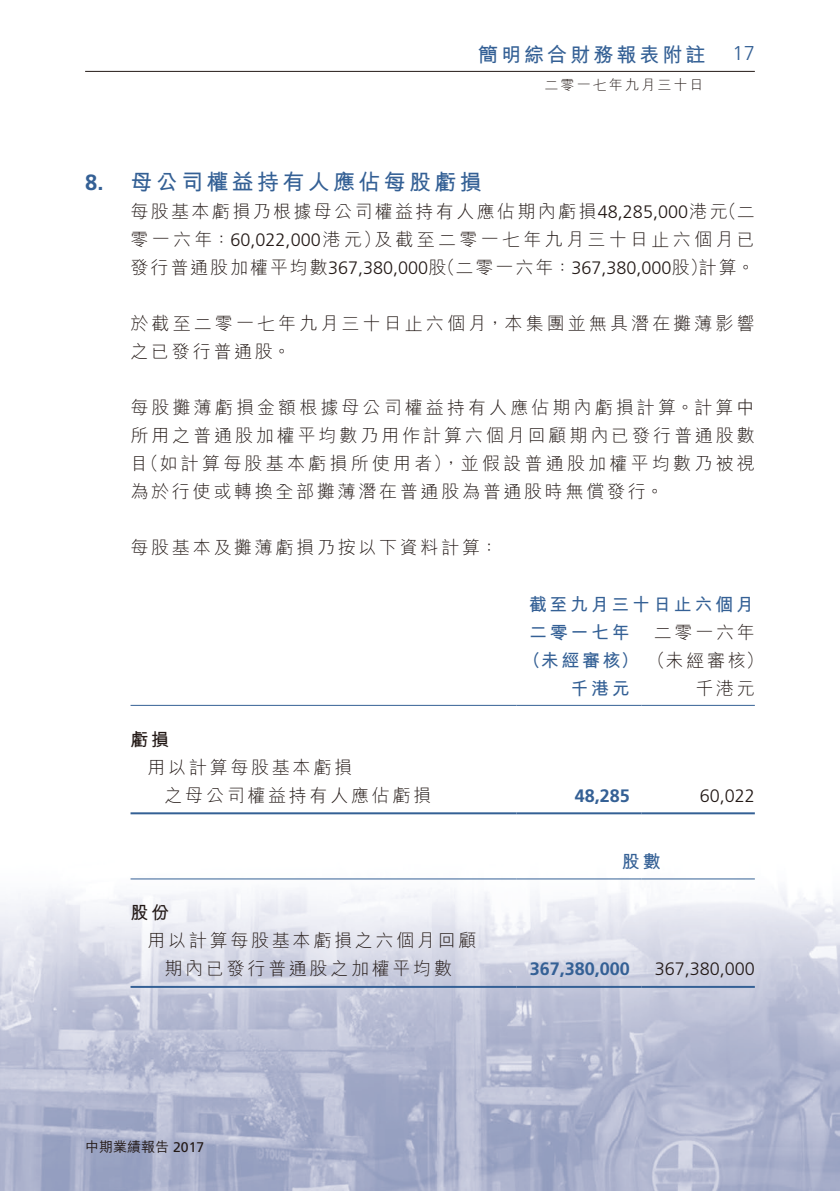
<style>
.page{position:relative;width:840px;height:1191px;background:#fff}
.page>*{position:absolute;margin:0;border:0;box-sizing:border-box;transform-origin:0 0}
.t1{font:700 22px "M Hei HK";letter-spacing:.15em;color:#346095}
.t2{font:700 22px "Frutiger LT Std";color:#346095}
.t3{font:700 20px "M Hei HK";letter-spacing:.15em;color:#346095}
.t4{font:300 20px "Frutiger LT Std";color:#346095}
.t5{font:300 18px/28px "M Hei HK";letter-spacing:.15em;color:#231916;text-align:justify}
.t6{font:300 18px "Frutiger LT Std";color:#231916}
.t7{font:300 18px/28px "M Hei HK";letter-spacing:.13em;color:#231916}
.t8{font:300 18px/28px "M Hei HK";letter-spacing:.17em;color:#231916}
.t9{font:700 18px "M Hei HK";letter-spacing:.15em;color:#346095}
.t10{font:700 18px "Frutiger LT Std";color:#346095}
.t11{font:700 18px "M Hei HK";color:#231916}
.t12{font:300 14px "M Hei HK";letter-spacing:.15em;color:#231916}
.t13{font:500 14px "M Hei HK";color:#231916}
.s1{font-family:"Frutiger LT Std"}
.s2{font-family:"M Hei HK"}
.s3{font-weight:300;color:#231916}
.s4{font-family:"Frutiger LT Std";font-weight:400}
</style>
<div class="page">
<img style="left:0;top:70px;width:839px;height:1121px">
<hr style="left:85px;top:71px;width:669px;height:1px;background:#231916">
<hr style="left:130px;top:705px;width:386px;height:1px;background:#346095">
<hr style="left:516px;top:705px;width:125px;height:1px;background:#346095">
<hr style="left:641px;top:705px;width:113px;height:1px;background:#346095">
<hr style="left:130px;top:812px;width:386px;height:2px;background:#346095">
<hr style="left:516px;top:812px;width:125px;height:2px;background:#346095">
<hr style="left:641px;top:812px;width:113px;height:2px;background:#346095">
<hr style="left:130px;top:878px;width:386px;height:1px;background:#346095">
<hr style="left:516px;top:878px;width:125px;height:1px;background:#346095">
<hr style="left:641px;top:878px;width:113px;height:1px;background:#346095">
<hr style="left:130px;top:986px;width:386px;height:2px;background:#346095">
<hr style="left:516px;top:986px;width:125px;height:2px;background:#346095">
<hr style="left:641px;top:986px;width:113px;height:2px;background:#346095">
<p class="t3" style="left:478px;top:40px;width:228px">簡明綜合財務報表附註</p>
<p class="t12" style="left:544px;top:75px;width:160px">二零一七年九月三十日</p>
<p class="t4" style="left:732px;top:42px;width:24px">17</p>
<p class="t2" style="left:85px;top:169px;width:20px">8.</p>
<p class="t1" style="left:130px;top:166px;width:352px">母公司權益持有人應佔每股虧損</p>
<p class="t5" style="left:718px;top:197px;width:37px">（二</p>
<p class="t7" style="left:374px;top:197px;width:382px;text-indent:-243px">每股基本虧損乃根據母公司權益持有人應佔期內虧損<span class="s1">48,285,000</span>港元<br>及截至二零一七年九月三十日止六個月已</p>
<p class="t6" style="left:130px;top:230px;width:252px"><span class="s2">零一六年：</span>60,022,000<span class="s2">港元）</span></p>
<p class="t6" style="left:130px;top:258px;width:578px"><span class="s2">發行普通股加權平均數</span>367,380,000 <span class="s2">（股二零一六年：</span>367,380,000<span class="s2">股）</span></p>
<p class="t8" style="left:130px;top:309px;width:625px">於截至二零一七年九月三十日止六個月，本集團並無具潛在攤薄影響之已發行普通股。</p>
<p class="t5" style="left:130px;top:393px;width:625px">每股攤薄虧損金額根據母公司權益持有人應佔期內虧損計算。計算中所用之普通股加權平均數乃用作計算六個月回顧期內已發行普通股數（目 如計算每股基本虧損所使用者，）並假設普通股加權平均數乃被視為於行使或轉換全部攤薄潛在普通股為普通股時無償發行。</p>
<p class="t5" style="left:130px;top:533px;width:369px">每股基本及攤薄虧損乃按以下資料計算：</p>
<p class="t9" style="left:528px;top:591px;width:226px">截至九月三十日止六個月</p>
<p class="t5" style="left:653px;top:617px;width:102px">二零一六年</p>
<p class="t5" style="left:698px;top:253px;width:57px">計算。</p>
<p class="t9" style="left:528px;top:619px;width:102px">二零一七年</p>
<p class="t9" style="left:522px;top:647px;width:242px">（未經審核）<span class="s3">（未經審核(</span></p>
<p class="t5" style="left:695px;top:673px;width:61px">千港元</p>
<p class="t9" style="left:570px;top:675px;width:61px">千港元</p>
<p class="t11" style="left:130px;top:726px;width:40px">虧損</p>
<p class="t5" style="left:147px;top:752px;width:206px">用以計算每股基本虧損</p>
<p class="t5" style="left:164px;top:780px;width:268px">之母公司權益持有人應佔虧損</p>
<p class="t11" style="left:130px;top:899px;width:40px">股份</p>
<p class="t5" style="left:147px;top:926px;width:330px">用以計算每股基本虧損之六個月回顧</p>
<p class="t5" style="left:164px;top:954px;width:289px">期內已發行普通股之加權平均數</p>
<p class="t10" style="left:574px;top:785px;width:57px">48,285</p>
<p class="t9" style="left:621px;top:848px;width:40px">股數</p>
<p class="t6" style="left:699px;top:785px;width:57px">60,022</p>
<p class="t10" style="left:529px;top:958px;width:102px">367,380,000</p>
<p class="t6" style="left:654px;top:959px;width:102px">367,380,000</p>
<p class="t13" style="left:85px;top:1137px;width:121px">中期業績報告 <span class="s4">2017</span></p>
</div>
